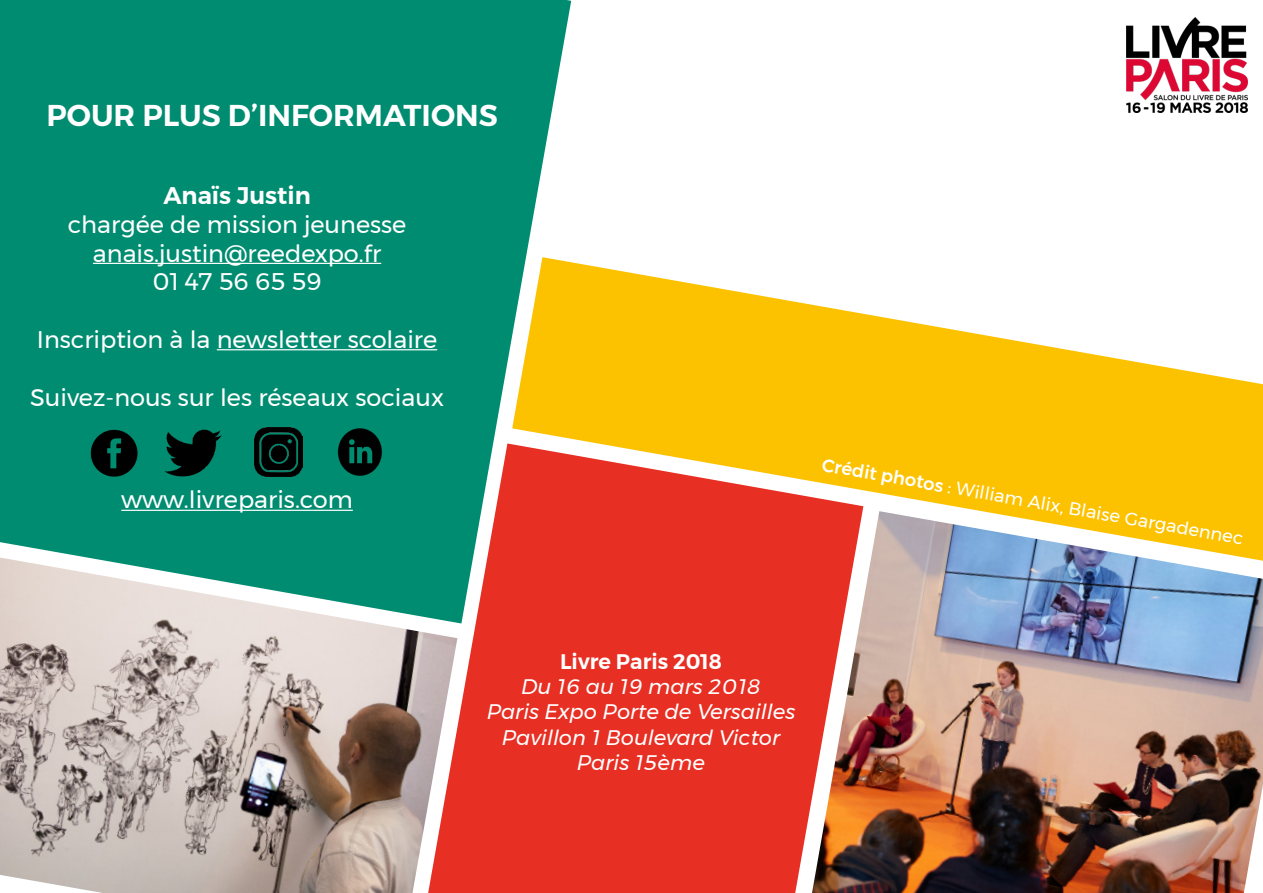
<style>
.page{position:relative;width:1263px;height:893px;background:#fff}
.page>*{position:absolute;margin:0;border:0;box-sizing:border-box;transform-origin:0 0}
.t1{font:600 30px "Montserrat";color:#fff}
.t2{font:24px "Montserrat";color:#fff}
.t3{font:600 24px "Montserrat";color:#fff}
.t4{font:italic 21px "Montserrat";color:#fff}
.t5{font:600 21px "Montserrat";color:#fff}
.t6{font:18px "Montserrat";color:#fff}
.s1{font-weight:500}
</style>
<div class="page">
<div style="left:0;top:0;width:571px;height:557px;background:#008c70"></div>
<img style="left:1127px;top:17px;width:120px;height:96px">
<svg style="left:428px;top:443px;width:384px;height:450px;background:#dc3b2e"></svg>
<hr style="left:93px;top:263px;width:288px;height:1px;background:#fff">
<hr style="left:217px;top:349px;width:220px;height:1px;background:#fff">
<hr style="left:121px;top:510px;width:232px;height:1px;background:#fff">
<img style="left:85px;top:425px;width:56px;height:51px">
<img style="left:335px;top:426px;width:49px;height:51px">
<img style="left:165px;top:425px;width:56px;height:53px">
<img style="left:254px;top:427px;width:48px;height:49px">
<svg style="left:512px;top:257px;width:751px;height:304px;fill:#fcc200"></svg>
<img style="left:0;top:557px;width:457px;height:336px">
<img style="left:812px;top:511px;width:451px;height:382px">
<p class="t1" style="left:46px;top:91px;width:453px">POUR PLUS D’INFORMATIONS</p>
<p class="t3" style="left:163px;top:176px;width:149px">Anaïs Justin</p>
<p class="t2" style="left:68px;top:206px;width:340px">chargée de mission jeunesse</p>
<p class="t2" style="left:93px;top:235px;width:290px">anais.justin@reedexpo.fr</p>
<p class="t2" style="left:153px;top:263px;width:170px">01 47 56 65 59</p>
<p class="t2" style="left:37px;top:321px;width:402px">Inscription à la newsletter scolaire</p>
<p class="t2" style="left:30px;top:379px;width:415px">Suivez-nous sur les réseaux sociaux</p>
<p class="t2" style="left:121px;top:482px;width:233px">www.livreparis.com</p>
<p class="t6" style="left:825px;top:451px;width:429px;rotate:10deg"><span class="s1">Crédit photos</span> : William Alix, Blaise Gargadennec</p>
<p class="t5" style="left:560px;top:645px;width:163px">Livre Paris 2018</p>
<p class="t4" style="left:521px;top:671px;width:241px">Du 16 au 19 mars 2018</p>
<p class="t4" style="left:487px;top:696px;width:310px">Paris Expo Porte de Versailles</p>
<p class="t4" style="left:502px;top:721px;width:280px">Pavillon 1 Boulevard Victor</p>
<p class="t4" style="left:577px;top:746px;width:130px">Paris 15ème</p>
</div>
